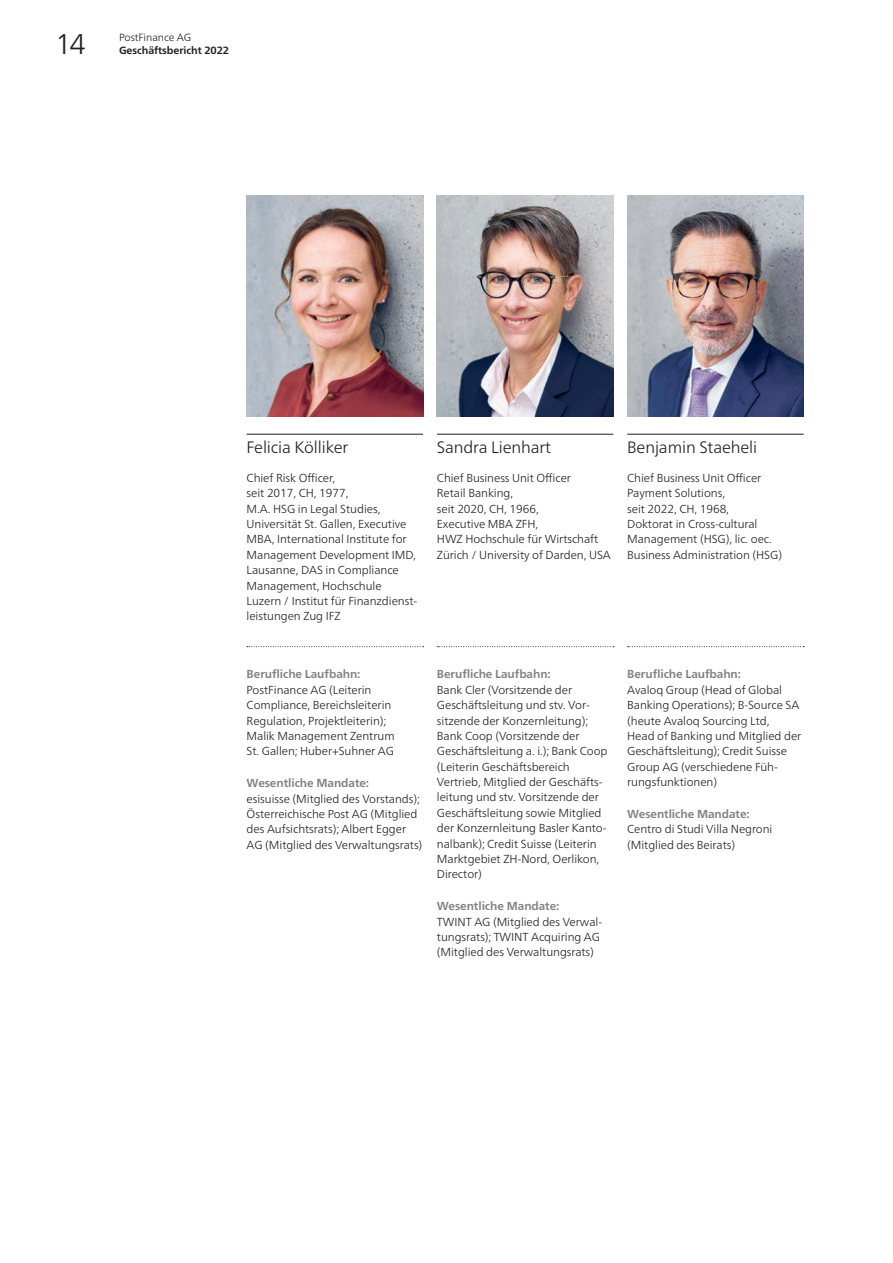
<style>
.page{position:relative;width:893px;height:1263px;background:#fff}
.page>*{position:absolute;margin:0;border:0;box-sizing:border-box;transform-origin:0 0}
.t1{font:300 28.5px "Frutiger Neue LT Pro";color:#231f20}
.t2{font:300 16.5px "Frutiger Neue LT Pro";letter-spacing:-.01em;color:#231f20}
.t3{font:300 11.7px/15.5px "Frutiger Neue LT Pro";letter-spacing:-.005em;color:#231f20}
.t4{font:700 10.5px "Frutiger Neue LT Pro";letter-spacing:-.005em;color:#231f20}
.t5{font:300 10.5px "Frutiger Neue LT Pro";letter-spacing:-.005em;color:#231f20}
.s1{font-weight:700;color:#808285}
</style>
<div class="page">
<img style="left:437px;top:196px;width:176px;height:221px">
<img style="left:247px;top:196px;width:176px;height:221px">
<img style="left:627px;top:196px;width:177px;height:221px">
<hr style="left:627px;top:434px;width:177px;height:1px;background:#231f20">
<svg style="left:628px;top:646px;width:176px;height:1px"></svg>
<hr style="left:437px;top:434px;width:176px;height:1px;background:#231f20">
<svg style="left:437px;top:646px;width:177px;height:1px"></svg>
<hr style="left:247px;top:434px;width:176px;height:1px;background:#231f20">
<svg style="left:247px;top:646px;width:177px;height:1px"></svg>
<h1 class="t1" style="left:55px;top:27px;width:32px">14</h1>
<p class="t5" style="left:119px;top:32px;width:74px">PostFinance AG</p>
<p class="t4" style="left:119px;top:44px;width:112px">Geschäftsbericht 2022</p>
<h3 class="t2" style="left:247px;top:437px;width:103px">Felicia Kölliker</h3>
<p class="t3" style="left:247px;top:470px;width:172px">Chief Risk Officer,<br>seit 2017, CH, 1977,<br>M.A. HSG in Legal Studies,<br>Universität St. Gallen, Executive<br>MBA, International Institute for<br>Management Development IMD,<br>Lausanne, DAS in Compliance<br>Management, Hochschule<br>Luzern / Institut für Finanzdienst&shy;leistungen Zug IFZ</p>
<h3 class="t2" style="left:437px;top:437px;width:116px">Sandra Lienhart</h3>
<p class="t3" style="left:437px;top:470px;width:175px">Chief Business Unit Officer<br>Retail Banking,<br>seit 2020, CH, 1966,<br>Executive MBA ZFH,<br>HWZ Hochschule für Wirtschaft<br>Zürich / University of Darden, USA</p>
<h3 class="t2" style="left:627px;top:437px;width:132px">Benjamin Staeheli</h3>
<p class="t3" style="left:627px;top:470px;width:156px">Chief Business Unit Officer<br>Payment Solutions,<br>seit 2022, CH, 1968,<br>Doktorat in Cross-cultural<br>Management (HSG), lic. oec.<br>Business Administration (HSG)</p>
<p class="t3" style="left:247px;top:666px;width:149px"><span class="s1">Berufliche Laufbahn:<br></span>PostFinance AG (Leiterin<br>Compliance, Bereichsleiterin<br>Regulation, Projektleiterin);<br>Malik Management Zentrum<br>St. Gallen; Huber+Suhner AG</p>
<p class="t3" style="left:247px;top:775px;width:177px"><span class="s1">Wesentliche Mandate:<br></span>esisuisse (Mitglied des Vorstands); Österreichische Post AG (Mitglied des Aufsichtsrats); Albert Egger AG (Mitglied des Verwaltungs rats)</p>
<p class="t3" style="left:437px;top:666px;width:172px"><span class="s1">Berufliche Laufbahn:<br></span>Bank Cler (Vorsitzende der<br>Geschäftsleitung und stv. Vor&shy;sitzende der Konzernleitung);<br>Bank Coop (Vorsitzende der<br>Geschäftsleitung a. i.); Bank Coop (Leiterin Geschäftsbereich<br>Vertrieb, Mitglied der Geschäfts&shy;leitung und stv. Vorsitzende der<br>Geschäfts leitung sowie Mitglied der Konzernleitung Basler Kanto&shy;nalbank); Credit Suisse (Leiterin<br>Marktgebiet ZH-Nord, Oerlikon,<br>Director)</p>
<p class="t3" style="left:437px;top:898px;width:167px"><span class="s1">Wesentliche Mandate:<br></span>TWINT AG (Mitglied des Verwal&shy;tungsrats); TWINT Acquiring AG (Mitglied des Verwaltungsrats)</p>
<p class="t3" style="left:627px;top:666px;width:176px"><span class="s1">Berufliche Laufbahn:<br></span>Avaloq Group (Head of Global<br>Banking Operations); B-Source SA (heute Avaloq Sourcing Ltd,<br>Head of Banking und Mitglied der<br>Geschäftsleitung); Credit Suisse<br>Group AG (verschiedene Füh&shy;rungsfunktionen)</p>
<p class="t3" style="left:627px;top:806px;width:147px"><span class="s1">Wesentliche Mandate:<br></span>Centro di Studi Villa Negroni (Mitglied des Beirats)</p>
</div>
